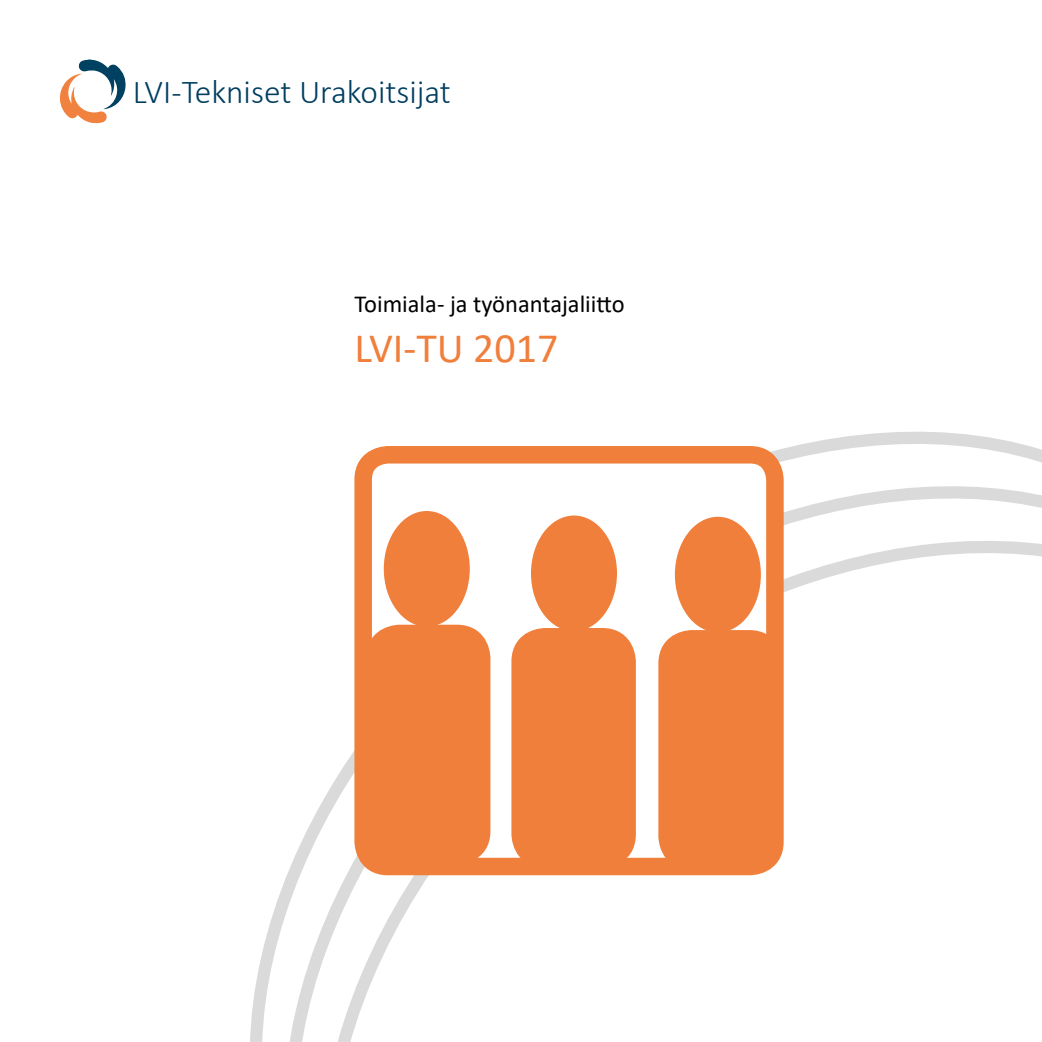
<style>
.page{position:relative;width:1042px;height:1042px;background:#fff}
.page>*{position:absolute;margin:0;border:0;box-sizing:border-box;transform-origin:0 0}
.t1{font:42px "Calibri";color:#f07f3c}
.t2{font:300 33.6px "Calibri";color:#003e60}
.t3{font:24.5px "Calibri";color:#000}
</style>
<div class="page">
<svg style="left:250px;top:431px;width:792px;height:611px"></svg>
<svg style="left:60px;top:60px;width:66px;height:64px"></svg>
<div style="left:363px;top:455px;width:412px;height:411px;background:#fff;border-radius:25px"></div>
<div style="left:354px;top:446px;width:429px;height:429px;border:18px solid #f07f3c;border-radius:25px"></div>
<div style="left:375px;top:633px;width:107px;height:223px;background:#f07f3c;border-radius:25px"></div>
<div style="left:366px;top:625px;width:124px;height:239px;border:18px solid #f07f3c;border-radius:25px"></div>
<div style="left:520px;top:637px;width:107px;height:222px;background:#f07f3c;border-radius:25px"></div>
<div style="left:511px;top:628px;width:125px;height:240px;border:18px solid #f07f3c;border-radius:25px"></div>
<div style="left:667px;top:639px;width:107px;height:222px;background:#f07f3c;border-radius:25px"></div>
<div style="left:658px;top:630px;width:125px;height:240px;border:18px solid #f07f3c;border-radius:25px"></div>
<div style="left:384px;top:511px;width:86px;height:116px;background:#f07f3c;border-radius:50%"></div>
<div style="left:531px;top:515px;width:86px;height:116px;background:#f07f3c;border-radius:50%"></div>
<div style="left:675px;top:517px;width:86px;height:115px;background:#f07f3c;border-radius:50%"></div>
<h2 class="t2" style="left:133px;top:71px;width:320px">LVI-Tekniset Urakoitsijat</h2>
<p class="t3" style="left:354px;top:286px;width:272px">Toimiala- ja työnantajaliitto</p>
<h1 class="t1" style="left:354px;top:319px;width:205px">LVI-TU 2017</h1>
</div>
